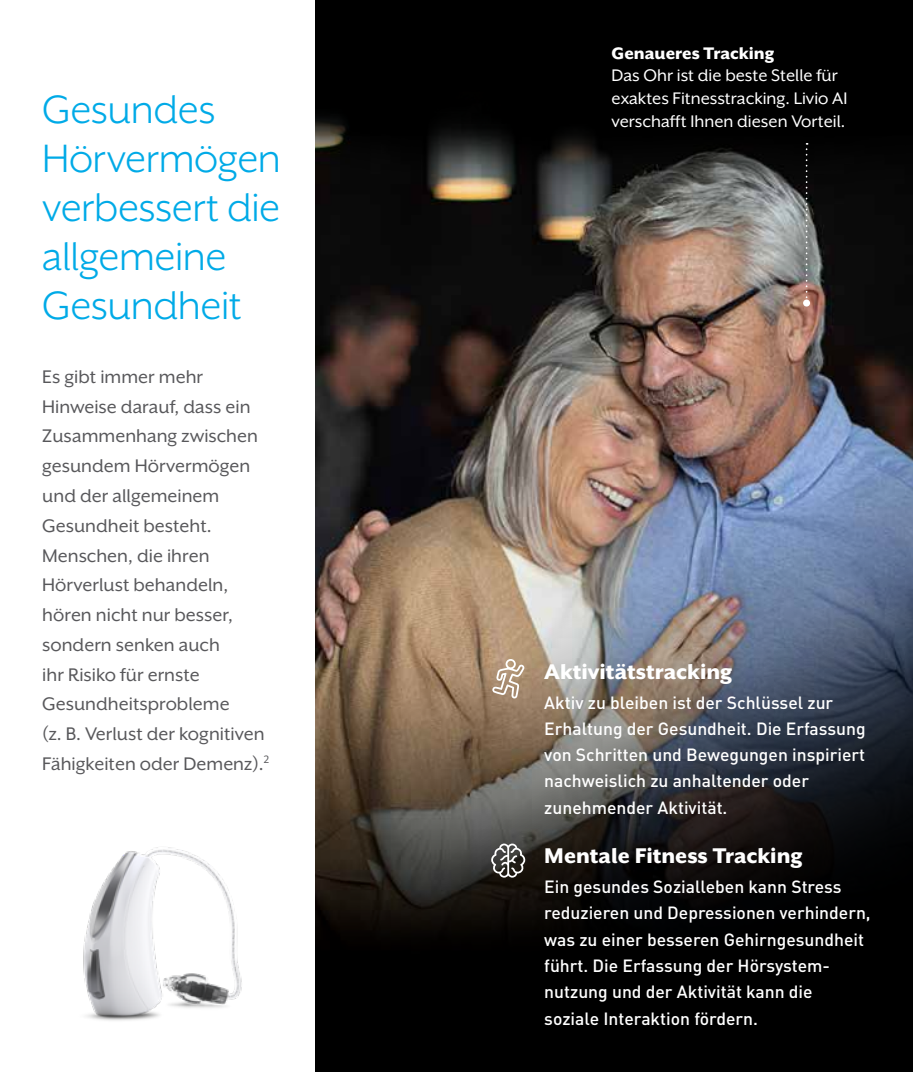
<style>
.page{position:relative;width:913px;height:1072px;background:#fff}
.page>*{position:absolute;margin:0;border:0;box-sizing:border-box;transform-origin:0 0}
.t1{font:45.5px/49px "Mr Eaves XL San OT";letter-spacing:-.01em;color:#00aae7}
.t2{font:800 24.5px "Mr Eaves XL San OT";color:#fff}
.t3{font:21px/29.8px "Mr Eaves XL San OT";color:#58585b}
.t4{font:19.25px/22.8px "Mr Eaves XL San OT";color:#fff}
.t5{font:800 19.25px "Mr Eaves XL San OT";color:#fff}
.t6{font:500 17.5px/26.2px "DINOT";color:#fff}
</style>
<div class="page">
<img style="left:315px;top:136px;width:598px;height:168px">
<img style="left:315px;top:304px;width:598px;height:145px">
<img style="left:315px;top:449px;width:598px;height:622px">
<div style="left:315px;top:0;width:598px;height:136px;background:#000"></div>
<svg style="left:806px;top:143px;width:1px;height:156px"></svg>
<div style="left:803px;top:299px;width:7px;height:7px;background:#fff;border-radius:50%"></div>
<svg style="left:492px;top:659px;width:32px;height:39px"></svg>
<svg style="left:491px;top:843px;width:34px;height:34px"></svg>
<img style="left:83px;top:847px;width:159px;height:174px">
<h1 class="t1" style="left:42px;top:85px;width:175px">Gesundes</h1>
<h1 class="t1" style="left:42px;top:134px;width:240px">Hörvermögen verbessert die allgemeine<br>Gesundheit</h1>
<p class="t3" style="left:42px;top:362px;width:228px">Es gibt immer mehr<br>Hinweise darauf, dass ein<br>Zusammenhang zwischen gesundem Hörvermögen und der allgemeinem<br>Gesundheit besteht.<br>Menschen, die ihren<br>Hörverlust behandeln, hören nicht nur besser, sondern senken auch<br>ihr Risiko für ernste<br>Gesundheitsprobleme<br>(z. B. Verlust der kognitiven<br>Fähigkeiten oder Demenz).<sup>2</sup></p>
<p class="t5" style="left:611px;top:42px;width:164px">Genaueres Tracking</p>
<p class="t4" style="left:611px;top:64px;width:237px">Das Ohr ist die beste Stelle für exaktes Fitnesstracking. Livio AI</p>
<p class="t4" style="left:611px;top:110px;width:235px">verschafft Ihnen diesen Vorteil.</p>
<h2 class="t2" style="left:544px;top:657px;width:190px">Aktivitätstracking</h2>
<p class="t6" style="left:544px;top:688px;width:323px">Aktiv zu bleiben ist der Schlüssel zur Erhaltung der Gesundheit. Die Erfassung von Schritten und Bewegungen inspiriert nachweislich zu anhaltender oder zunehmender Aktivität.</p>
<h2 class="t2" style="left:544px;top:841px;width:260px">Mentale Fitness Tracking</h2>
<p class="t6" style="left:544px;top:873px;width:328px">Ein gesundes Sozialleben kann Stress reduzieren und Depressionen verhindern, was zu einer besseren Gehirngesundheit führt. Die Erfassung der Hörsystem&shy;nutzung und der Aktivität kann die soziale Interaktion fördern.</p>
</div>
